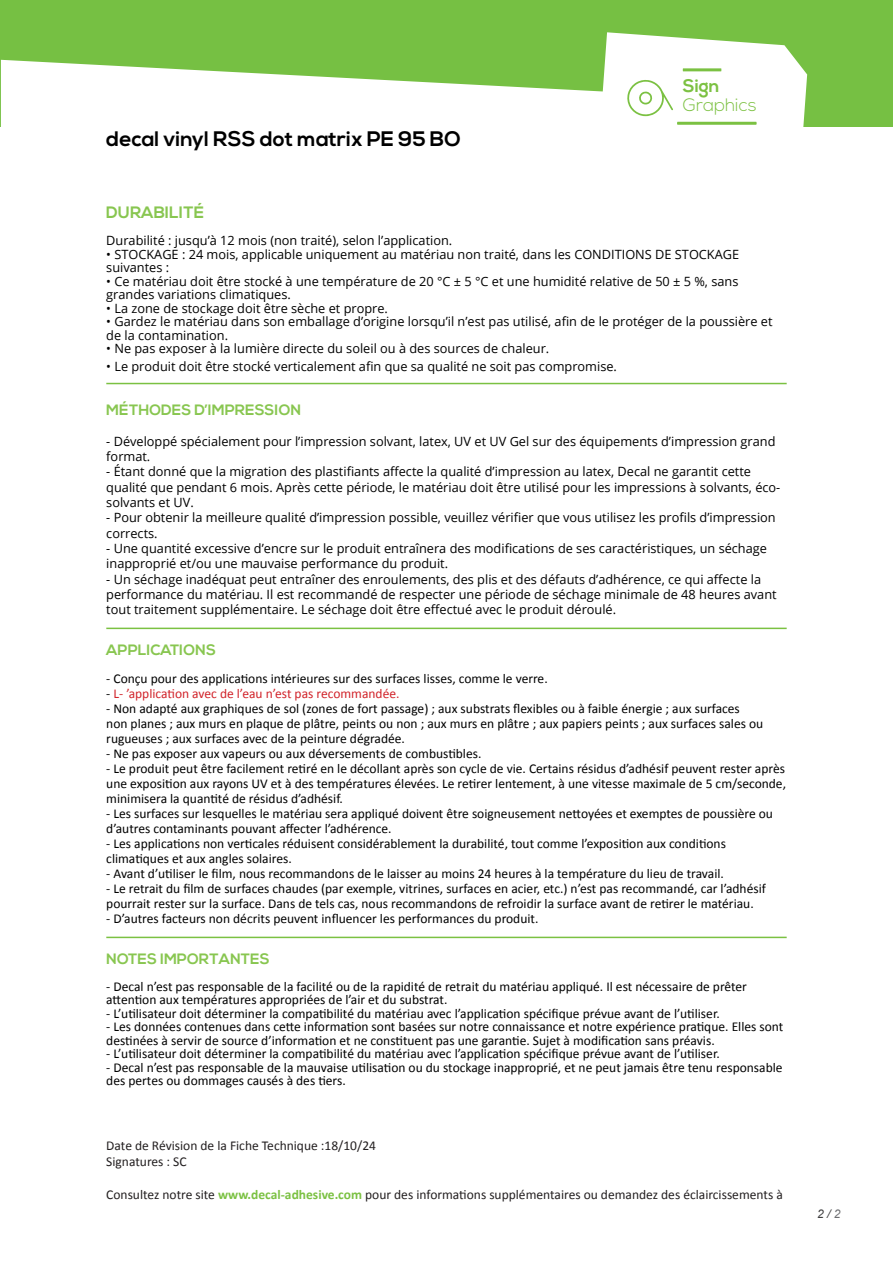
<style>
.page{position:relative;width:893px;height:1263px;background:#fff}
.page>*{position:absolute;margin:0;border:0;box-sizing:border-box;transform-origin:0 0}
.t1{font:700 21px "Nexa";color:#000}
.t2{font:300 18px "Nexa";color:#7cc142}
.t3{font:700 18px "Nexa";color:#7cc142}
.txt_normal{font:700 16.5px "Nexa";color:#88c650}
.txt{font:700 15px "Nexa";color:#88c650}
.txt-2{font:13.5px/15px "Calibri";color:#000}
.txt-3{font:13.5px "Calibri";color:#231f20}
.txt-4{font:13.5px "Calibri";color:#d1232a}
.txt-5{font:12.75px/15.3px "Open Sans";color:#000}
.txt_normal-2{font:12.75px/13.5px "Open Sans";color:#000}
.txt_normal-3{font:italic 12px "Arial";color:#3e3e3f}
.s1{color:#000}
.s2{font-weight:700;color:#7bc142}
.s3{color:#6c6d70}
</style>
<div class="page">
<div style="left:1px;top:0;width:892px;height:127px;background:#76c043"></div>
<svg style="left:605px;top:32px;width:202px;height:95px;fill:#fff"></svg>
<svg style="left:1px;top:60px;width:780px;height:67px;fill:#fff"></svg>
<svg style="left:677px;top:122px;width:80px;height:3px"></svg>
<svg style="left:683px;top:68px;width:38px;height:3px"></svg>
<svg style="left:627px;top:79px;width:46px;height:37px"></svg>
<hr style="left:106px;top:383px;width:681px;height:1px;background:#7bc142">
<hr style="left:106px;top:628px;width:681px;height:1px;background:#7bc142">
<hr style="left:106px;top:937px;width:681px;height:1px;background:#7bc142">
<p class="t1" style="left:106px;top:127px;width:356px">decal vinyl RSS dot matrix PE 95 BO</p>
<p class="t3" style="left:683px;top:75px;width:38px">Sign</p>
<p class="t2" style="left:683px;top:95px;width:75px">Graphics</p>
<p class="txt_normal" style="left:106px;top:203px;width:99px">DURABILITÉ</p>
<p class="txt_normal-2" style="left:106px;top:233px;width:348px">Durabilité : jusqu’à 12 mois (non traité), selon l’application.</p>
<p class="txt_normal-2" style="left:106px;top:247px;width:634px">• STOCKAGE : 24 mois, applicable uniquement au matériau non traité, dans les CONDITIONS DE STOCKAGE suivantes :</p>
<p class="txt_normal-2" style="left:106px;top:274px;width:634px">• Ce matériau doit être stocké à une température de 20 °C ± 5 °C et une humidité relative de 50 ± 5 %, sans grandes variations climatiques.</p>
<p class="txt_normal-2" style="left:106px;top:301px;width:283px">• La zone de stockage doit être sèche et propre.</p>
<p class="txt_normal-2" style="left:106px;top:314px;width:668px">• Gardez le matériau dans son emballage d’origine lorsqu’il n’est pas utilisé, afin de le protéger de la poussière et de la contamination.</p>
<p class="txt_normal-2" style="left:106px;top:341px;width:445px">• Ne pas exposer à la lumière directe du soleil ou à des sources de chaleur.</p>
<p class="txt_normal-2" style="left:106px;top:359px;width:512px">• Le produit doit être stocké verticalement afin que sa qualité ne soit pas compromise.</p>
<p class="txt" style="left:106px;top:401px;width:196px">MÉTHODES D’IMPRESSION</p>
<p class="txt-5" style="left:106px;top:433px;width:671px">- Développé spécialement pour l’impression solvant, latex, UV et UV Gel sur des équipements d’impression grand format.</p>
<p class="txt-5" style="left:106px;top:464px;width:675px">- Étant donné que la migration des plastifiants affecte la qualité d’impression au latex, Decal ne garantit cette qualité que pendant 6 mois. Après cette période, le matériau doit être utilisé pour les impressions à solvants, éco&shy;solvants et UV.</p>
<p class="txt-5" style="left:106px;top:510px;width:671px">- Pour obtenir la meilleure qualité d’impression possible, veuillez vérifier que vous utilisez les profils d’impression corrects.</p>
<p class="txt-5" style="left:106px;top:540px;width:662px">- Une quantité excessive d’encre sur le produit entraînera des modifications de ses caractéristiques, un séchage inapproprié et/ou une mauvaise performance du produit.</p>
<p class="txt-5" style="left:106px;top:571px;width:672px">- Un séchage inadéquat peut entraîner des enroulements, des plis et des défauts d’adhérence, ce qui affecte la performance du matériau. Il est recommandé de respecter une période de séchage minimale de 48 heures avant tout traitement supplémentaire. Le séchage doit être effectué avec le produit déroulé.</p>
<p class="txt" style="left:106px;top:641px;width:111px">APPLICATIONS</p>
<p class="txt-2" style="left:106px;top:671px;width:443px">- Conçu pour des applications intérieures sur des surfaces lisses, comme le verre.</p>
<p class="txt-4" style="left:106px;top:684px;width:295px"><span class="s1">-</span> L- ’application avec de l’eau n’est pas recommandée.</p>
<p class="txt-2" style="left:106px;top:701px;width:658px">- Non adapté aux graphiques de sol (zones de fort passage) ; aux substrats flexibles ou à faible énergie ; aux surfaces non planes ; aux murs en plaque de plâtre, peints ou non ; aux murs en plâtre ; aux papiers peints ; aux surfaces sales ou rugueuses ; aux surfaces avec de la peinture dégradée.</p>
<p class="txt-2" style="left:106px;top:746px;width:377px">- Ne pas exposer aux vapeurs ou aux déversements de combustibles.</p>
<p class="txt-2" style="left:106px;top:761px;width:681px;text-align:justify">- Le produit peut être facilement retiré en le décollant après son cycle de vie. Certains résidus d’adhésif peuvent rester après une exposition aux rayons UV et à des températures élevées. Le retirer lentement, à une vitesse maximale de 5 cm/seconde, minimisera la quantité de résidus d’adhésif.</p>
<p class="txt-2" style="left:106px;top:806px;width:668px">- Les surfaces sur lesquelles le matériau sera appliqué doivent être soigneusement nettoyées et exemptes de poussière ou d’autres contaminants pouvant affecter l’adhérence.</p>
<p class="txt-2" style="left:106px;top:836px;width:621px">- Les applications non verticales réduisent considérablement la durabilité, tout comme l’exposition aux conditions climatiques et aux angles solaires.</p>
<p class="txt-2" style="left:106px;top:866px;width:619px">- Avant d’utiliser le film, nous recommandons de le laisser au moins 24 heures à la température du lieu de travail.</p>
<p class="txt-2" style="left:106px;top:881px;width:661px">- Le retrait du film de surfaces chaudes (par exemple, vitrines, surfaces en acier, etc.) n’est pas recommandé, car l’adhésif pourrait rester sur la surface. Dans de tels cas, nous recommandons de refroidir la surface avant de retirer le matériau.</p>
<p class="txt-2" style="left:106px;top:911px;width:434px">- D’autres facteurs non décrits peuvent influencer les performances du produit.</p>
<p class="txt" style="left:106px;top:950px;width:165px">NOTES IMPORTANTES</p>
<p class="txt-2" style="left:106px;top:979px;width:642px;line-height:13.5px">- Decal n’est pas responsable de la facilité ou de la rapidité de retrait du matériau appliqué. Il est nécessaire de prêter attention aux températures appropriées de l’air et du substrat.</p>
<p class="txt-2" style="left:106px;top:1005px;width:615px">- L’utilisateur doit déterminer la compatibilité du matériau avec l’application spécifique prévue avant de l’utiliser.</p>
<p class="txt-2" style="left:106px;top:1019px;width:679px;line-height:13.5px">- Les données contenues dans cette information sont basées sur notre connaissance et notre expérience pratique. Elles sont destinées à servir de source d’information et ne constituent pas une garantie. Sujet à modification sans préavis.</p>
<p class="txt-2" style="left:106px;top:1046px;width:615px">- L’utilisateur doit déterminer la compatibilité du matériau avec l’application spécifique prévue avant de l’utiliser.</p>
<p class="txt-2" style="left:106px;top:1060px;width:678px;line-height:13.5px">- Decal n’est pas responsable de la mauvaise utilisation ou du stockage inapproprié, et ne peut jamais être tenu responsable des pertes ou dommages causés à des tiers.</p>
<p class="txt-3" style="left:106px;top:1136px;width:271px">Date de Révision de la Fiche Technique :18/10/24</p>
<p class="txt-3" style="left:106px;top:1152px;width:82px">Signatures : SC</p>
<p class="txt-3" style="left:106px;top:1185px;width:678px">Consultez notre site <span class="s2">www.decal-adhesive.com</span> pour des informations supplémentaires ou demandez des éclaircissements à</p>
<p class="txt_normal-3" style="left:817px;top:1206px;width:25px">2 / <span class="s3">2</span></p>
</div>
